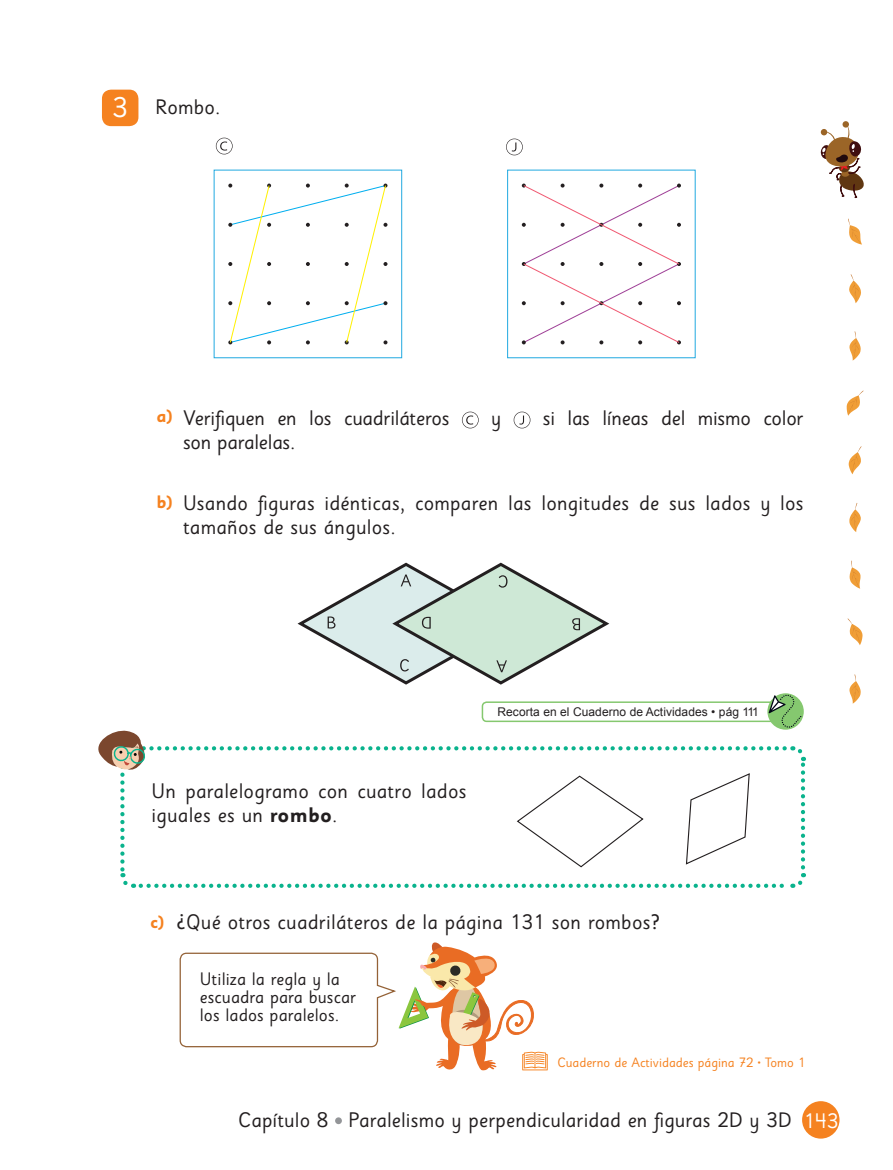
<style>
.page{position:relative;width:893px;height:1170px;background:#fff}
.page>*{position:absolute;margin:0;border:0;box-sizing:border-box;transform-origin:0 0}
.Número_cuadrado{font:28.5px "Sassoon Sans Std";color:#fff}
.TEXTO{font:21px/24px "Sassoon Sans Std";letter-spacing:.01em;color:#231f20}
.TEXTO-2{font:21px "Sassoon Sans Std";letter-spacing:-.01em;color:#231f20}
.ふきだし{font:18px/18px "Sassoon Sans Std";letter-spacing:.005em;color:#231f20}
.t1{font:700 18px "Sassoon Sans Std";color:#f58220}
.t2{font:13.5px "Sassoon Sans Std";color:#f58220}
.ふりカエルページ{font:12px "Arial";letter-spacing:.005em;color:#231f20}
.s1{font-weight:700}
.s2{color:#fff}
</style>
<div class="page">
<div style="left:802px;top:1100px;width:37px;height:38px;background:#f58220;border-radius:50%"></div>
<svg style="left:335px;top:1116px;width:7px;height:7px"></svg>
<div style="left:102px;top:90px;width:36px;height:36px;background:#f58220;border-radius:9px"></div>
<svg style="left:462px;top:411px;width:16px;height:17px"></svg>
<svg style="left:514px;top:411px;width:16px;height:17px"></svg>
<div style="left:214px;top:169px;width:188px;height:189px;border:1px solid #24aae1"></div>
<svg style="left:216px;top:138px;width:17px;height:16px"></svg>
<div style="left:507px;top:169px;width:188px;height:189px;border:1px solid #24aae1"></div>
<svg style="left:506px;top:138px;width:17px;height:17px"></svg>
<svg style="left:297px;top:562px;width:313px;height:123px"></svg>
<svg style="left:228px;top:183px;width:159px;height:161px"></svg>
<svg style="left:522px;top:183px;width:159px;height:161px"></svg>
<svg style="left:848px;top:218px;width:14px;height:26px"></svg>
<svg style="left:846px;top:390px;width:17px;height:25px"></svg>
<svg style="left:848px;top:446px;width:13px;height:28px"></svg>
<svg style="left:849px;top:503px;width:12px;height:29px"></svg>
<svg style="left:849px;top:560px;width:11px;height:28px"></svg>
<svg style="left:849px;top:274px;width:12px;height:29px"></svg>
<svg style="left:849px;top:331px;width:11px;height:29px"></svg>
<svg style="left:847px;top:618px;width:15px;height:27px"></svg>
<svg style="left:849px;top:674px;width:11px;height:29px"></svg>
<div style="left:842px;top:121px;width:7px;height:7px;background:#9b6527;border-radius:50%"></div>
<svg style="left:820px;top:129px;width:44px;height:69px"></svg>
<svg style="left:98px;top:694px;width:708px;height:194px"></svg>
<svg style="left:179px;top:942px;width:369px;height:129px"></svg>
<p class="Número_cuadrado" style="left:113px;top:90px;width:17px">3</p>
<p class="TEXTO" style="left:155px;top:95px;width:67px">Rombo.</p>
<p class="t1" style="left:156px;top:405px;width:18px">a)</p>
<p class="TEXTO-2" style="left:183px;top:405px;width:268px">Verifiquen en los cuadriláteros</p>
<p class="TEXTO" style="left:491px;top:406px;width:12px">y</p>
<p class="TEXTO-2" style="left:543px;top:405px;width:262px">si las líneas del mismo color</p>
<p class="TEXTO-2" style="left:183px;top:429px;width:114px">son paralelas.</p>
<p class="t1" style="left:156px;top:490px;width:18px">b)</p>
<p class="TEXTO" style="left:183px;top:491px;width:622px">Usando figuras idénticas, comparen las longitudes de sus lados y los tamaños de sus ángulos.</p>
<p class="ふりカエルページ" style="left:497px;top:703px;width:263px">Recorta en el Cuaderno de Actividades • pág 111</p>
<p class="TEXTO" style="left:152px;top:778px;width:316px">Un paralelogramo con cuatro lados iguales es un <span class="s1">rombo</span>.</p>
<p class="t1" style="left:150px;top:910px;width:16px">c)</p>
<p class="TEXTO" style="left:177px;top:910px;width:485px">¿Qué otros cuadriláteros de la página 131 son rombos?</p>
<p class="ふきだし" style="left:200px;top:969px;width:158px">Utiliza la regla y la escuadra para buscar los lados paralelos.</p>
<p class="t2" style="left:557px;top:1054px;width:249px">Cuaderno de Actividades página 72 • Tomo 1</p>
<p class="TEXTO" style="left:238px;top:1108px;width:602px">Capítulo 8 Paralelismo y perpendicularidad en figuras 2D y 3D <span class="s2">143</span></p>
</div>
